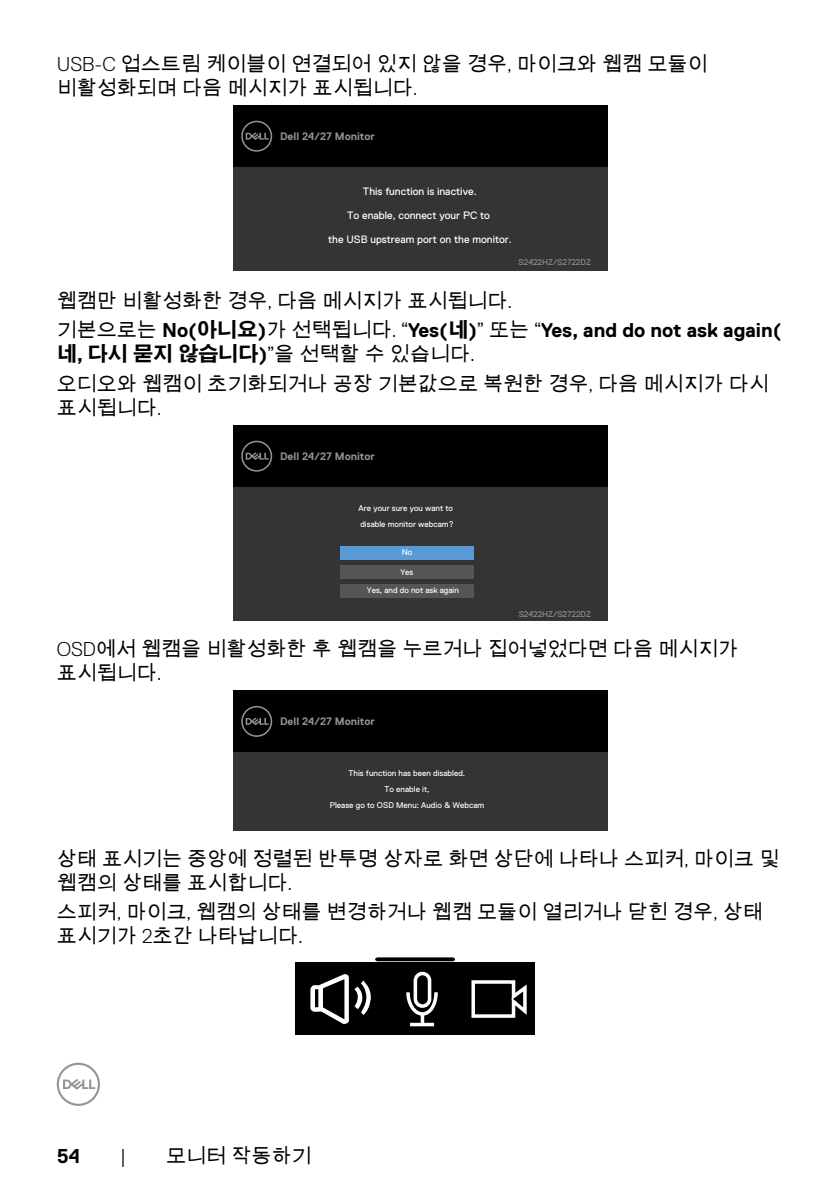
<style>
.page{position:relative;width:840px;height:1191px;background:#fff}
.page>*{position:absolute;margin:0;border:0;box-sizing:border-box;transform-origin:0 0}
.t1{font:20px/24px "Arial Unicode MS";color:#000}
.t2{font:700 20px "Dell Replica";color:#000}
.t3{font:300 20px "Dell Replica";color:#000}
.t4{font:700 10.8px "Dell Replica";color:#939393}
.t5{font:10.6px "Dell Replica";color:#fff}
.t6{font:8.4px/16px "Dell Replica";color:#fff}
.t7{font:8.4px "Dell Replica";color:#939393}
.s1{font-family:"Dell Replica";font-weight:300}
.s2{font-family:"Arial Unicode MS";font-weight:400}
.s3{font-family:"Adobe Gothic Std"}
.s4{font-weight:300}
.s5{font-family:"Adobe Gothic Std";font-weight:700}
.s6{font-family:"Dell Replica";font-weight:700}
</style>
<div class="page">
<svg style="left:57px;top:1062px;width:43px;height:44px"></svg>
<div style="left:233px;top:105px;width:373px;height:62px;background:#000"></div>
<svg style="left:241px;top:121px;width:31px;height:31px"></svg>
<div style="left:233px;top:167px;width:373px;height:104px;background:#343435"></div>
<div style="left:233px;top:425px;width:373px;height:62px;background:#000"></div>
<svg style="left:241px;top:441px;width:31px;height:30px"></svg>
<div style="left:233px;top:487px;width:373px;height:134px;background:#343435"></div>
<div style="left:340px;top:565px;width:133px;height:13px;background:#555"></div>
<div style="left:340px;top:546px;width:133px;height:13px;background:#5b9bd5"></div>
<div style="left:340px;top:584px;width:133px;height:13px;background:#555"></div>
<div style="left:233px;top:690px;width:373px;height:62px;background:#000"></div>
<svg style="left:241px;top:706px;width:31px;height:31px"></svg>
<div style="left:233px;top:752px;width:373px;height:78px;background:#343435"></div>
<div style="left:295px;top:962px;width:239px;height:72px;background:#000"></div>
<svg style="left:471px;top:980px;width:56px;height:38px"></svg>
<div style="left:413px;top:971px;width:18px;height:36px;border:4px solid #fff;border-radius:7px"></div>
<svg style="left:406px;top:988px;width:32px;height:34px"></svg>
<svg style="left:410px;top:1022px;width:24px;height:4px"></svg>
<svg style="left:310px;top:974px;width:61px;height:50px"></svg>
<div style="left:318px;top:987px;width:5px;height:22px;background:#fff"></div>
<svg style="left:375px;top:957px;width:80px;height:4px"></svg>
<p class="t1" style="left:57px;top:51px;width:651px"><span class="s1">USB-C</span> 업스트림 케이블이 연결되어 있지 않을 경우<span class="s1">,</span> 마이크와 웹캠 모듈이 비활성화되며 다음 메시지가 표시됩니다<span class="s1">.</span></p>
<p class="t4" style="left:280px;top:130px;width:96px">Dell 24/27 Monitor</p>
<p class="t5" style="left:363px;top:186px;width:115px">This function is inactive.</p>
<p class="t5" style="left:347px;top:210px;width:144px">To enable, connect your PC to</p>
<p class="t5" style="left:328px;top:234px;width:185px">the USB upstream port on the monitor.</p>
<p class="t7" style="left:518px;top:257px;width:74px">S2422HZ/S2722DZ</p>
<p class="t1" style="left:57px;top:288px;width:457px">웹캠만 비활성화한 경우<span class="s1">,</span> 다음 메시지가 표시됩니다<span class="s1">.</span></p>
<p class="t2" style="left:57px;top:319px;width:726px"><span class="s2">기본으로는</span> No(<span class="s3">아니요</span>)<span class="s2">가 선택됩니다</span><span class="s4">.</span> <span class="s2">“</span>Yes(<span class="s3">네</span>)<span class="s2">” 또는 “</span>Yes, and do not ask again(</p>
<p class="t1" style="left:57px;top:339px;width:713px;line-height:29.6px"><span class="s5">네</span><span class="s6">,</span> <span class="s5">다시 묻지 않습니다</span><span class="s6">)</span>”을 선택할 수 있습니다<span class="s1">.<br></span>오디오와 웹캠이 초기화되거나 공장 기본값으로 복원한 경우<span class="s1">,</span> 다음 메시지가 다시</p>
<p class="t1" style="left:57px;top:395px;width:106px">표시됩니다<span class="s1">.</span></p>
<p class="t4" style="left:280px;top:450px;width:96px">Dell 24/27 Monitor</p>
<p class="t6" style="left:358px;top:499px;width:96px">Are your sure you want to disable monitor webcam?</p>
<p class="t6" style="left:401px;top:544px;width:12px">No</p>
<p class="t6" style="left:400px;top:563px;width:14px">Yes</p>
<p class="t6" style="left:366px;top:582px;width:94px">Yes, and do not ask again</p>
<p class="t7" style="left:518px;top:609px;width:74px">S2422HZ/S2722DZ</p>
<p class="t1" style="left:57px;top:636px;width:682px"><span class="s1">OSD</span>에서 웹캠을 비활성화한 후 웹캠을 누르거나 집어넣었다면 다음 메시지가 표시됩니다<span class="s1">.</span></p>
<p class="t4" style="left:280px;top:715px;width:96px">Dell 24/27 Monitor</p>
<p class="t6" style="left:329px;top:765px;width:156px;text-align:center">This function has been disabled.<br>To enable it,<br>Please go to OSD Menu: Audio &amp; Webcam</p>
<p class="t1" style="left:57px;top:846px;width:723px">상태 표시기는 중앙에 정렬된 반투명 상자로 화면 상단에 나타나 스피커<span class="s1">,</span> 마이크 및 웹캠의 상태를 표시합니다<span class="s1">.</span></p>
<p class="t1" style="left:57px;top:899px;width:707px">스피커<span class="s1">,</span> 마이크<span class="s1">,</span> 웹캠의 상태를 변경하거나 웹캠 모듈이 열리거나 닫힌 경우<span class="s1">,</span> 상태 표시기가 <span class="s1">2</span>초간 나타납니다<span class="s1">.</span></p>
<p class="t2" style="left:57px;top:1144px;width:25px">54</p>
<p class="t3" style="left:120px;top:1144px;width:7px">|</p>
<p class="t1" style="left:166px;top:1143px;width:147px">모니터 작동하기</p>
</div>
